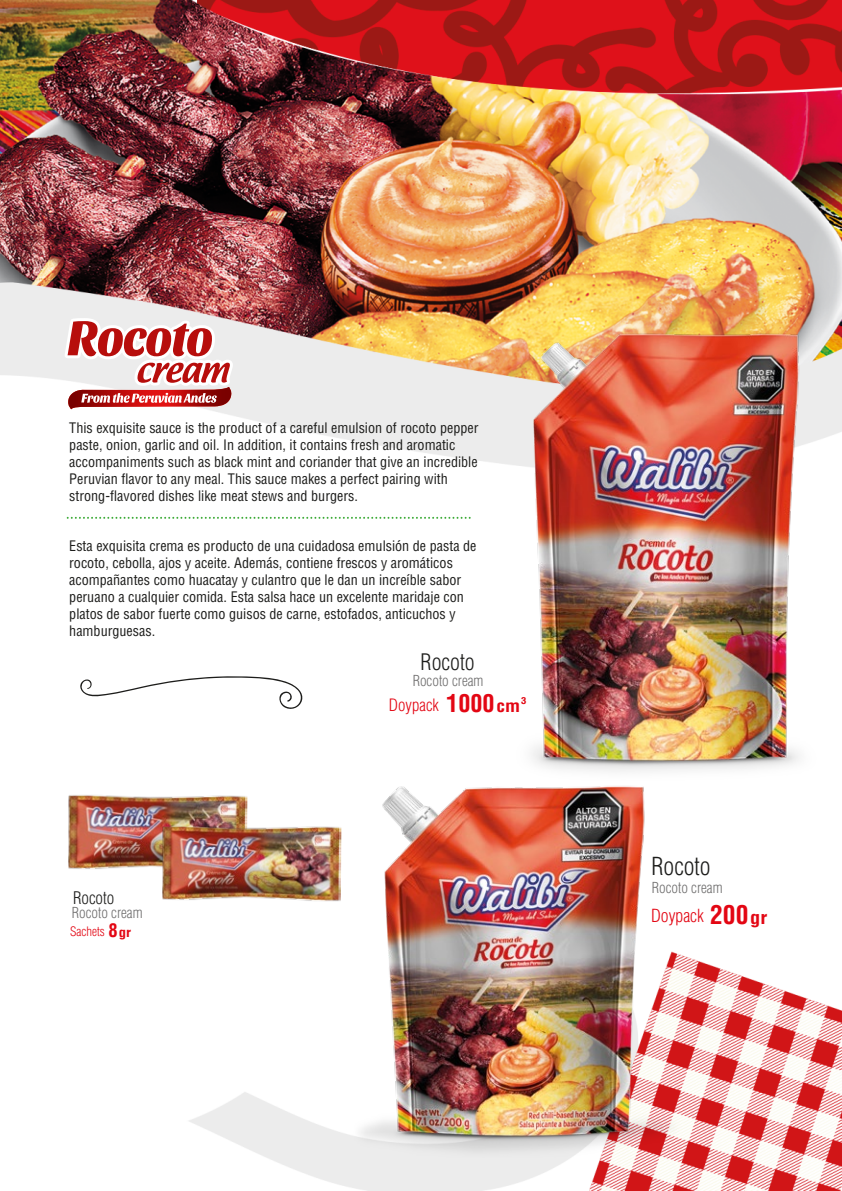
<style>
.page{position:relative;width:842px;height:1191px;background:#fff}
.page>*{position:absolute;margin:0;border:0;box-sizing:border-box;transform-origin:0 0}
.t1{font:300 condensed 24.2px "Helvetica LT Std";color:#1d1d1b}
.t2{font:700 condensed 24px "Helvetica LT Std";color:#e30613}
.t3{font:300 condensed 22.2px "Helvetica LT Std";color:#1d1d1b}
.t4{font:300 condensed 17.6px "Helvetica LT Std";color:#e30613}
.t5{font:300 condensed 17px "Helvetica LT Std";color:#1d1d1b}
.t6{font:300 condensed 16.6px "Helvetica LT Std";color:#e30613}
.t7{font:300 condensed 14.8px "Helvetica LT Std";color:#706f6f}
.t8{font:condensed 14.2px/17px "Helvetica LT Std";color:#1d1d1b}
.t9{font:300 condensed 12.8px "Helvetica LT Std";color:#e30613}
.t10{font:700 condensed 9.2px "Helvetica LT Std";color:#e30613;scale:1.16 1}
.s1{font-weight:700;font-size:18.4px}
.s2{font-weight:700}
.s3{font-size:16.6px}
.s4{font-weight:700;font-size:25.4px}
</style>
<div class="page">
<img style="left:0;top:0;width:842px;height:1190px">
<img style="left:484px;top:324px;width:345px;height:456px">
<img style="left:339px;top:758px;width:343px;height:399px">
<img style="left:68px;top:790px;width:179px;height:85px">
<img style="left:162px;top:821px;width:179px;height:84px">
<svg style="left:79px;top:676px;width:225px;height:35px"></svg>
<img style="left:61px;top:237px;width:175px;height:271px">
<svg style="left:68px;top:517px;width:405px;height:2px"></svg>
<p class="t8" style="left:69px;top:419px;width:411px">This exquisite sauce is the product of a careful emulsion of rocoto pepper paste, onion, garlic and oil. In addition, it contains fresh and aromatic accompaniments such as black mint and coriander that give an incredible Peruvian flavor to any meal. This sauce makes a perfect pairing with strong-flavored dishes like meat stews and burgers.</p>
<p class="t8" style="left:69px;top:537px;width:409px">Esta exquisita crema es producto de una cuidadosa emulsión de pasta de rocoto, cebolla, ajos y aceite. Además, contiene frescos y aromáticos acompañantes como huacatay y culantro que le dan un increíble sabor peruano a cualquier comida. Esta salsa hace un excelente maridaje con platos de sabor fuerte como guisos de carne, estofados, anticuchos y hamburguesas.</p>
<p class="t5" style="left:73px;top:887px;width:43px">Rocoto</p>
<p class="t7" style="left:72px;top:903px;width:72px">Rocoto cream</p>
<p class="t9" style="left:70px;top:923px;width:62px">Sachets <span class="s1">8</span><span class="s2">gr</span></p>
<h3 class="t3" style="left:421px;top:648px;width:56px">Rocoto</h3>
<p class="t7" style="left:413px;top:672px;width:72px">Rocoto cream</p>
<h2 class="t2" style="left:446px;top:688px;width:75px">1000<span class="s3">cm</span></h2>
<p class="t10" style="left:521px;top:694px;width:6px">3</p>
<p class="t6" style="left:389px;top:694px;width:52px">Doypack</p>
<h1 class="t1" style="left:651px;top:851px;width:61px">Rocoto</h1>
<p class="t7" style="left:652px;top:878px;width:72px">Rocoto cream</p>
<p class="t4" style="left:651px;top:905px;width:118px">Doypack <span class="s4">200</span><span class="s2">gr</span></p>
</div>
